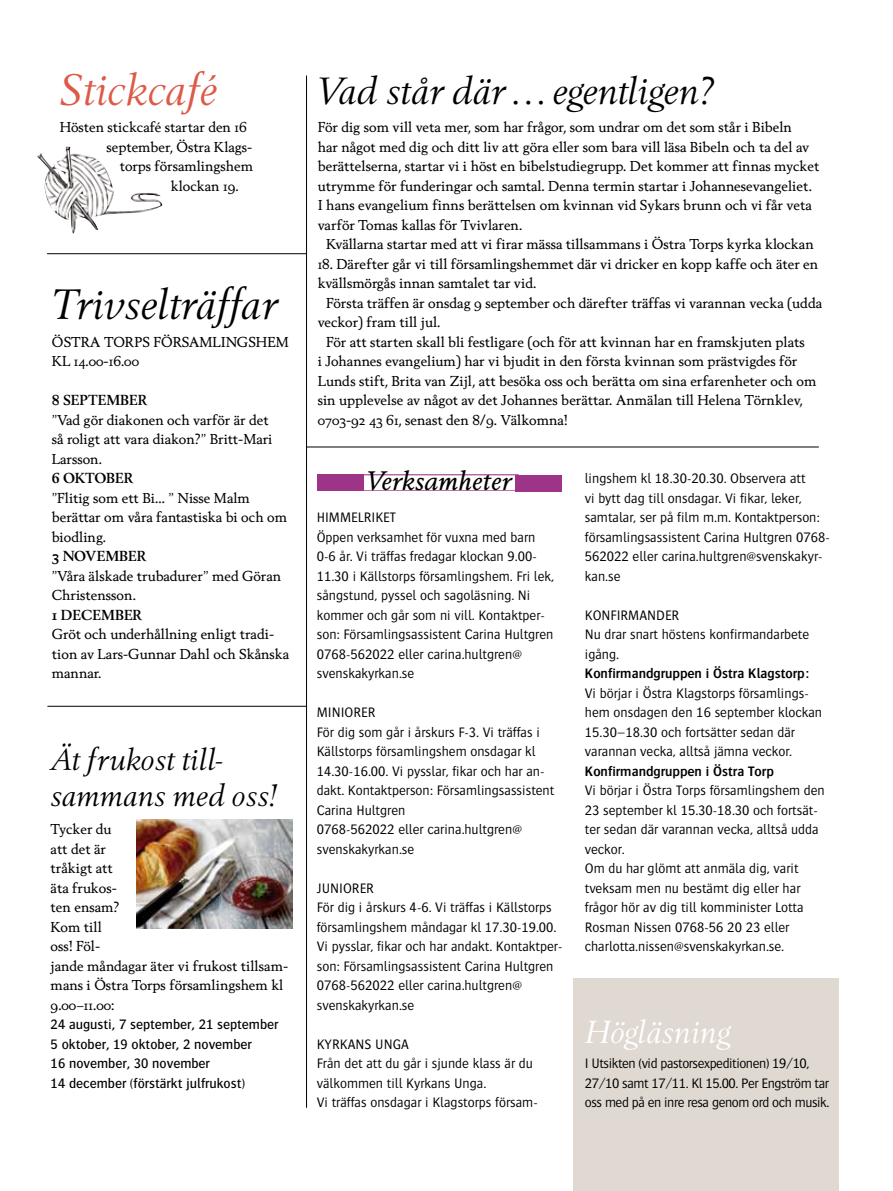
<style>
.page{position:relative;width:893px;height:1191px;background:#fff}
.page>*{position:absolute;margin:0;border:0;box-sizing:border-box;transform-origin:0 0}
.t1{font:italic 43.5px "Berling Nova Display Pro";color:#dd5a48}
.t2{font:italic 42px "Berling Nova Display Pro";color:#000}
.t3{font:italic 37.5px "Berling Nova Display Pro";color:#000}
.t4{font:italic 31.5px "Berling Nova Display Pro";color:#fff}
.t5{font:italic 30px/36px "Berling Nova Display Pro";color:#000}
.t6{font:italic 25.8px "Berling Nova Text Pro";color:#000}
.t7{font:300 14.25px/19.5px "Bosis";color:#000}
.t8{font:14.25px/19.5px "Bosis";color:#000}
.t9{font:300 14.25px/19.5px "Bosis";letter-spacing:-.03em;color:#000}
.t10{font:600 14.25px "Bosis";color:#000}
.t11{font:13.8px/19.5px "Berling Nova Text Pro";color:#000}
.t12{font:700 13.8px "Berling Nova Text Pro";color:#000}
</style>
<div class="page">
<div style="left:573px;top:978px;width:266px;height:213px;background:#dfd9d1"></div>
<hr style="left:306px;top:76px;width:1px;height:1031px;background:#000">
<hr style="left:48px;top:706px;width:259px;height:1px;background:#000">
<hr style="left:47px;top:253px;width:259px;height:1px;background:#000">
<img style="left:137px;top:819px;width:155px;height:109px">
<hr style="left:307px;top:447px;width:512px;height:1px;background:#000">
<hr style="left:362px;top:474px;width:157px;height:1px;background:#9d3488">
<hr style="left:362px;top:490px;width:160px;height:1px;background:#9d3488">
<div style="left:317px;top:474px;width:47px;height:17px;background:#9d3488"></div>
<div style="left:516px;top:474px;width:46px;height:17px;background:#9d3488"></div>
<img style="left:37px;top:147px;width:126px;height:86px">
<h1 class="t1" style="left:60px;top:65px;width:159px">Stickcafé</h1>
<p class="t11" style="left:60px;top:117px;width:188px">Hösten stickcafé startar den 16</p>
<p class="t11" style="left:106px;top:136px;width:147px">september, Östra Klags-</p>
<p class="t11" style="left:120px;top:156px;width:135px">torps församlingshem</p>
<p class="t11" style="left:171px;top:175px;width:69px">klockan 19.</p>
<h2 class="t2" style="left:52px;top:280px;width:227px">Trivselträffar</h2>
<p class="t11" style="left:52px;top:331px;width:22px">Östra</p>
<p class="t11" style="left:104px;top:331px;width:30px">Torps</p>
<p class="t11" style="left:153px;top:331px;width:11px">församlin</p>
<p class="t11" style="left:237px;top:331px;width:23px">gshem</p>
<p class="t11" style="left:52px;top:351px;width:89px">KL 14.00-16.00</p>
<p class="t12" style="left:52px;top:391px;width:97px">8 SEPTEMBER</p>
<p class="t11" style="left:52px;top:409px;width:222px">”Vad gör diakonen och varför är det så roligt att vara diakon?” Britt-Mari<br>Larsson.</p>
<p class="t12" style="left:52px;top:469px;width:83px">6 OKTOBER</p>
<p class="t11" style="left:52px;top:487px;width:237px">”Flitig som ett Bi… ” Nisse Malm berättar om våra fantastiska bi och om biodling.</p>
<p class="t12" style="left:52px;top:547px;width:96px">3 NOVEMBER</p>
<p class="t11" style="left:52px;top:565px;width:231px">”Våra älskade trubadurer” med Göran<br>Christensson.</p>
<p class="t12" style="left:52px;top:606px;width:92px">1 DECEMBER</p>
<p class="t11" style="left:52px;top:624px;width:239px">Gröt och underhållning enligt tradi&shy;tion av Lars-Gunnar Dahl och Skånska mannar.</p>
<h3 class="t5" style="left:51px;top:741px;width:229px">Ät frukost till&shy;sammans med oss!</h3>
<p class="t11" style="left:51px;top:819px;width:239px">Tycker du<br>att det är<br>tråkigt att<br>äta frukos-<br>ten ensam?<br>Kom till<br>oss! Föl-<br>jande måndagar äter vi frukost tillsam&shy;mans i Östra Torps församlingshem kl<br>9.00–11.00:</p>
<p class="t8" style="left:51px;top:1014px;width:229px">24 augusti, 7 september, 21 september 5 oktober, 19 oktober, 2 november<br>16 november, 30 november<br>14 december (förstärkt julfrukost)</p>
<h3 class="t3" style="left:318px;top:70px;width:399px">Vad står där … egentligen?</h3>
<p class="t11" style="left:318px;top:117px;width:503px">För dig som vill veta mer, som har frågor, som undrar om det som står i Bibeln<br>har något med dig och ditt liv att göra eller som bara vill läsa Bibeln och ta del av berättelserna, startar vi i höst en bibelstudiegrupp. Det kommer att finnas mycket utrymme för funderingar och samtal. Denna termin startar i Johannesevangeliet.<br>I hans evangelium finns berättelsen om kvinnan vid Sykars brunn och vi får veta varför Tomas kallas för Tvivlaren.</p>
<p class="t11" style="left:326px;top:234px;width:489px">Kvällarna startar med att vi firar mässa tillsammans i Östra Torps kyrka klockan</p>
<p class="t11" style="left:318px;top:253px;width:502px">18. Därefter går vi till församlingshemmet där vi dricker en kopp kaffe och äter en kvällsmörgås innan samtalet tar vid.</p>
<p class="t11" style="left:318px;top:292px;width:506px;text-indent:9px">Första träffen är onsdag 9 september och därefter träffas vi varannan vecka (udda veckor) fram till jul.</p>
<p class="t11" style="left:318px;top:331px;width:500px;text-indent:9px">För att starten skall bli festligare (och för att kvinnan har en framskjuten plats<br>i Johannes evangelium) har vi bjudit in den första kvinnan som prästvigdes för Lunds stift, Brita van Zijl, att besöka oss och berätta om sina erfarenheter och om sin upplevelse av något av det Johannes berättar. Anmälan till Helena Törnklev, 0703-92 43 61, senast den 8/9. Välkomna!</p>
<h3 class="t6" style="left:367px;top:465px;width:147px">Verksamheter</h3>
<p class="t7" style="left:317px;top:507px;width:239px">Himmelriket<br>Öppen verksamhet för vuxna med barn 0-6 år. Vi träffas fredagar klockan 9.00- 11.30 i Källstorps församlingshem. Fri lek, sångstund, pyssel och sagoläsning. Ni kommer och går som ni vill. Kontaktper&shy;son: Församlingsassistent Carina Hultgren 0768-562022 eller carina.hultgren@ svenskakyrkan.se</p>
<p class="t7" style="left:317px;top:702px;width:239px">Miniorer<br>För dig som går i årskurs F-3. Vi träffas i<br>Källstorps församlingshem onsdagar kl<br>14.30-16.00. Vi pysslar, fikar och har an&shy;dakt. Kontaktperson: Församlingsassistent<br>Carina Hultgren<br>0768-562022 eller carina.hultgren@ svenskakyrkan.se</p>
<p class="t7" style="left:317px;top:878px;width:247px">Juniorer<br>För dig i årskurs 4-6. Vi träffas i Källstorps församlingshem måndagar kl 17.30-19.00.<br>Vi pysslar, fikar och har andakt. Kontaktper&shy;son: Församlingsassistent Carina Hultgren 0768-562022 eller carina.hultgren@ svenskakyrkan.se</p>
<p class="t7" style="left:317px;top:1034px;width:222px">Kyrkans Un ga<br>Från det att du går i sjunde klass är du välkommen till Kyrkans U nga.<br>Vi träffas onsdagar i Klagstorps försam-</p>
<p class="t7" style="left:585px;top:468px;width:247px">lingshem kl 18.30-20.30. Observera att<br>vi bytt dag till onsdagar. Vi fikar, leker, samtalar, ser på film m.m. Kontaktperson: församlingsassistent Carina Hultgren 0768- 562022 eller carina.hultgren@svenskakyr&shy;kan.se</p>
<p class="t7" style="left:585px;top:605px;width:226px">Konfirman der<br>Nu drar snart höstens konfirmandarbete igång.</p>
<p class="t10" style="left:585px;top:665px;width:226px">Konfirmandgruppen i Östra Klagstorp:</p>
<p class="t7" style="left:585px;top:683px;width:239px">Vi börjar i Östra Klagstorps församlings&shy;hem onsdagen den 16 september klockan 15.30–18.30 och fortsätter sedan där varannan vecka, alltså jämna veckor.</p>
<p class="t10" style="left:585px;top:763px;width:190px">Konfirmandgruppen i Östra Torp</p>
<p class="t7" style="left:585px;top:780px;width:242px">Vi börjar i Östra Torps församlingshem den 23 september kl 15.30-18.30 och fortsät&shy;ter sedan där varannan vecka, alltså udda veckor.<br>Om du har glömt att anmäla dig, varit tveksam men nu bestämt dig eller har frågor hör av dig till komminister Lotta Rosman Nissen 0768-56 20 23 eller charlotta.nissen@svenskakyrkan.se.</p>
<h3 class="t4" style="left:585px;top:1013px;width:147px">Högläsning</h3>
<p class="t9" style="left:585px;top:1053px;width:246px">I Utsikten (vid pastorsexpeditionen) 19/10,<br>27/10 samt 17/11. Kl 15.00. Per Engström tar oss med på en inre resa genom ord och musik.</p>
</div>
